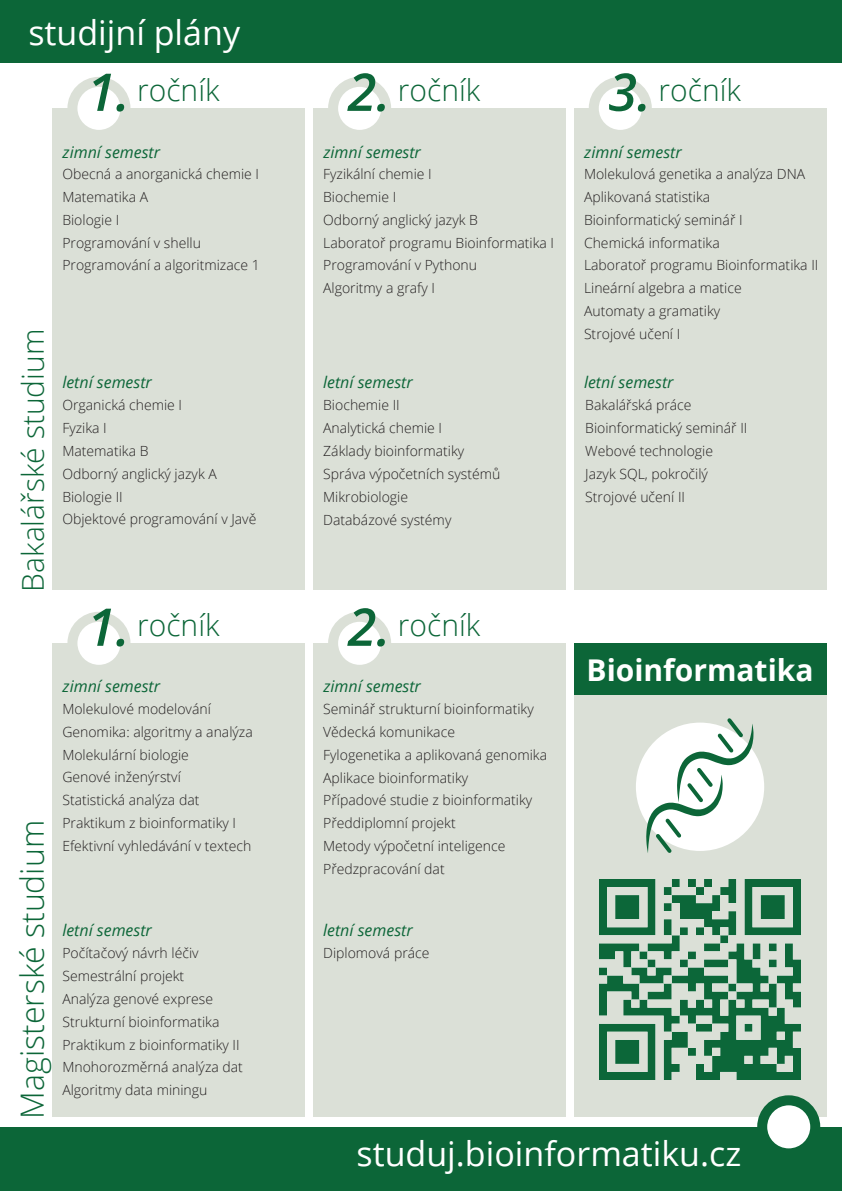
<style>
.page{position:relative;width:842px;height:1191px;background:#fff}
.page>*{position:absolute;margin:0;border:0;box-sizing:border-box;transform-origin:0 0}
.t1{font:italic 600 52px "Open Sans";color:#0c6638}
.t2{font:34px "Open Sans";color:#fff}
.t3{font:300 32px "Open Sans";color:#0c6638}
.t4{font:300 30px "Open Sans";color:#0c6638}
.t5{font:700 30px "Open Sans";color:#fff}
.t6{font:italic 16px "Open Sans";color:#0c6638}
.t7{font:300 14px/22.8px "Open Sans";color:#231f20}
.s1{font-weight:600;font-style:italic;font-size:52px}
</style>
<div class="page">
<div style="left:313px;top:643px;width:253px;height:473px;background:#dbe0d7"></div>
<svg style="left:333px;top:617px;width:53px;height:53px;fill:#fff"></svg>
<div style="left:328px;top:612px;width:63px;height:63px;border:10px solid #dbe0d7;border-radius:50%"></div>
<div style="left:52px;top:643px;width:253px;height:473px;background:#dbe0d7"></div>
<svg style="left:72px;top:617px;width:53px;height:53px;fill:#fff"></svg>
<div style="left:67px;top:612px;width:63px;height:63px;border:10px solid #dbe0d7;border-radius:50%"></div>
<div style="left:574px;top:108px;width:252px;height:482px;background:#dbe0d7"></div>
<svg style="left:594px;top:82px;width:53px;height:53px;fill:#fff"></svg>
<div style="left:589px;top:77px;width:63px;height:63px;border:10px solid #dbe0d7;border-radius:50%"></div>
<div style="left:313px;top:108px;width:253px;height:482px;background:#dbe0d7"></div>
<svg style="left:333px;top:82px;width:53px;height:53px;fill:#fff"></svg>
<div style="left:328px;top:77px;width:63px;height:63px;border:10px solid #dbe0d7;border-radius:50%"></div>
<div style="left:0;top:0;width:842px;height:62px;background:#0c6638"></div>
<div style="left:0;top:1126px;width:842px;height:65px;background:#0c6638"></div>
<div style="left:52px;top:108px;width:253px;height:482px;background:#dbe0d7"></div>
<svg style="left:72px;top:82px;width:53px;height:53px;fill:#fff"></svg>
<div style="left:67px;top:77px;width:63px;height:63px;border:10px solid #dbe0d7;border-radius:50%"></div>
<div style="left:574px;top:643px;width:252px;height:473px;background:#dbe0d7"></div>
<svg style="left:762px;top:1100px;width:53px;height:53px;fill:#fff"></svg>
<div style="left:757px;top:1095px;width:63px;height:63px;border:10px solid #0c6638;border-radius:50%"></div>
<img style="left:600px;top:879px;width:200px;height:200px">
<div style="left:574px;top:643px;width:252px;height:51px;background:#0c6638"></div>
<div style="left:636px;top:722px;width:128px;height:129px;background:#fff;border-radius:50%"></div>
<svg style="left:646px;top:718px;width:107px;height:135px"></svg>
<p class="t2" style="left:28px;top:9px;width:213px">studijní plány</p>
<p class="t4" style="left:12px;top:592px;width:264px;rotate:-90deg">Bakalářské studium</p>
<p class="t3" style="left:10px;top:1118px;width:300px;rotate:-90deg">Magisterské studium</p>
<p class="t1" style="left:348px;top:56px;width:44px">2.</p>
<p class="t1" style="left:608px;top:56px;width:44px">3.</p>
<p class="t4" style="left:87px;top:69px;width:134px"><span class="s1">1.</span> ročník</p>
<p class="t4" style="left:398px;top:69px;width:84px">ročník</p>
<p class="t4" style="left:658px;top:69px;width:84px">ročník</p>
<p class="t6" style="left:63px;top:141px;width:99px">zimní semestr</p>
<p class="t6" style="left:323px;top:141px;width:99px">zimní semestr</p>
<p class="t6" style="left:584px;top:141px;width:99px">zimní semestr</p>
<p class="t7" style="left:62px;top:162px;width:199px">Obecná a anorganická chemie I<br>Matematika A<br>Biologie I<br>Programování v shellu<br>Programování a algoritmizace 1</p>
<p class="t6" style="left:62px;top:371px;width:91px">letní semestr</p>
<p class="t7" style="left:62px;top:393px;width:195px">Organická chemie I<br>Fyzika I<br>Matematika B<br>Odborný anglický jazyk A<br>Biologie II<br>Objektové programování v Javě</p>
<p class="t7" style="left:323px;top:162px;width:232px">Fyzikální chemie I<br>Biochemie I<br>Odborný anglický jazyk B<br>Laboratoř programu Bioinformatika I<br>Programování v Pythonu<br>Algoritmy a grafy I</p>
<p class="t7" style="left:584px;top:162px;width:236px">Molekulová genetika a analýza DNA<br>Aplikovaná statistika<br>Bioinformatický seminář I<br>Chemická informatika<br>Laboratoř programu Bioinformatika II<br>Lineární algebra a matice<br>Automaty a gramatiky<br>Strojové učení I</p>
<p class="t6" style="left:323px;top:371px;width:91px">letní semestr</p>
<p class="t6" style="left:584px;top:371px;width:91px">letní semestr</p>
<p class="t7" style="left:323px;top:393px;width:179px">Biochemie II<br>Analytická chemie I<br>Základy bioinformatiky<br>Správa výpočetních systémů<br>Mikrobiologie<br>Databázové systémy</p>
<p class="t7" style="left:585px;top:393px;width:164px">Bakalářská práce<br>Bioinformatický seminář II<br>Webové technologie<br>Jazyk SQL, pokročilý<br>Strojové učení II</p>
<p class="t1" style="left:348px;top:591px;width:44px">2.</p>
<p class="t4" style="left:87px;top:604px;width:134px"><span class="s1">1.</span> ročník</p>
<p class="t4" style="left:398px;top:604px;width:84px">ročník</p>
<p class="t6" style="left:63px;top:675px;width:99px">zimní semestr</p>
<p class="t6" style="left:323px;top:675px;width:99px">zimní semestr</p>
<p class="t7" style="left:62px;top:697px;width:192px">Molekulové modelování<br>Genomika: algoritmy a analýza<br>Molekulární biologie<br>Genové inženýrství<br>Statistická analýza dat<br>Praktikum z bioinformatiky I<br>Efektivní vyhledávání v textech</p>
<p class="t6" style="left:62px;top:919px;width:91px">letní semestr</p>
<p class="t7" style="left:62px;top:941px;width:182px">Počítačový návrh léčiv<br>Semestrální projekt<br>Analýza genové exprese<br>Strukturní bioinformatika<br>Praktikum z bioinformatiky II<br>Mnohorozměrná analýza dat<br>Algoritmy data miningu</p>
<p class="t7" style="left:323px;top:697px;width:225px">Seminář strukturní bioinformatiky<br>Vědecká komunikace<br>Fylogenetika a aplikovaná genomika<br>Aplikace bioinformatiky<br>Případové studie z bioinformatiky<br>Předdiplomní projekt<br>Metody výpočetní inteligence<br>Předzpracování dat</p>
<p class="t6" style="left:323px;top:919px;width:91px">letní semestr</p>
<p class="t7" style="left:323px;top:941px;width:108px">Diplomová práce</p>
<p class="t5" style="left:586px;top:649px;width:229px">Bioinformatika</p>
<p class="t2" style="left:356px;top:1130px;width:386px">studuj.bioinformatiku.cz</p>
</div>
